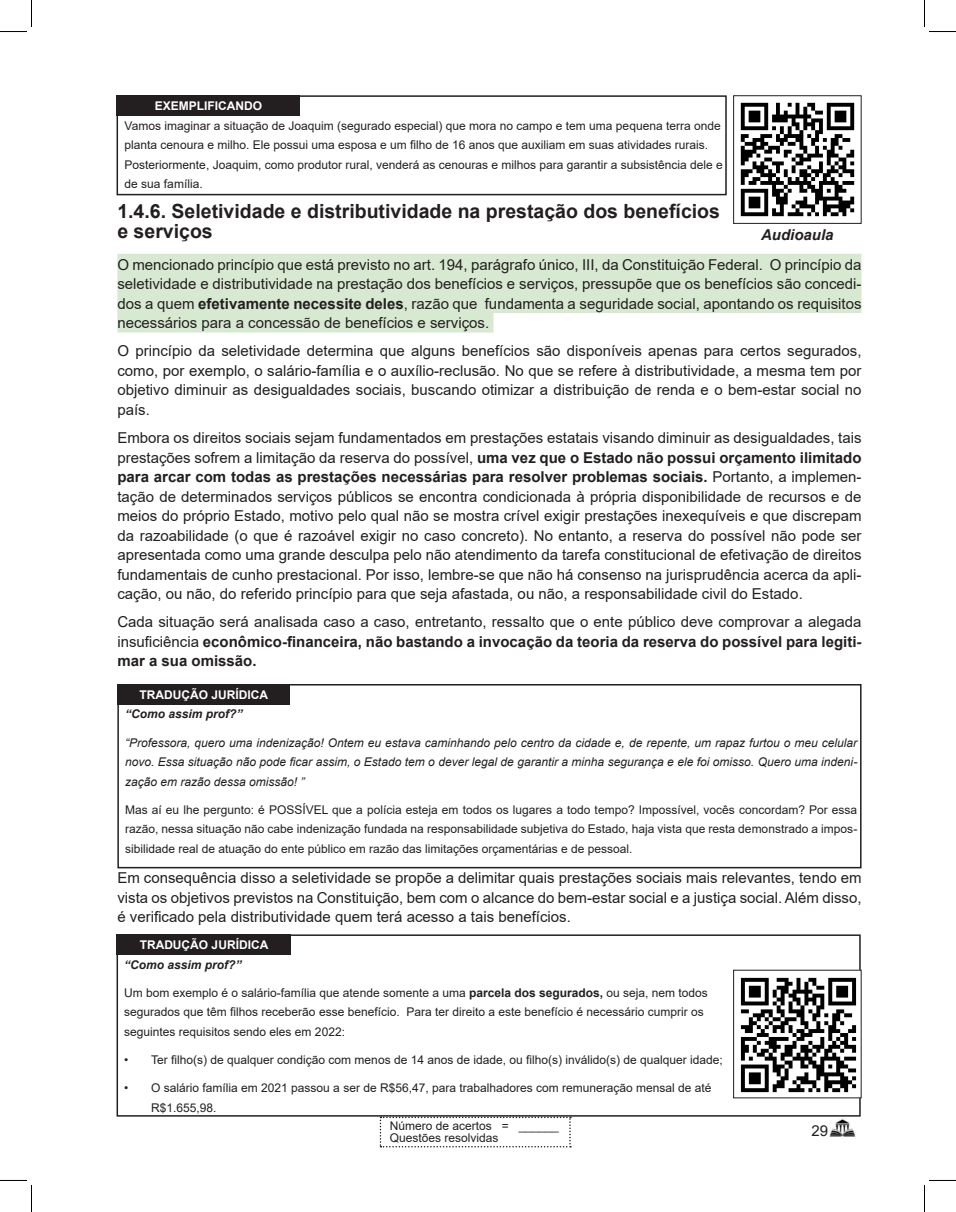
<style>
.page{position:relative;width:956px;height:1212px;background:#fff}
.page>*{position:absolute;margin:0;border:0;box-sizing:border-box;transform-origin:0 0}
.Subtitulo_X_X_X{font:700 19.5px/19.5px "Arial";color:#231f20}
.Texto{font:15px/19.5px "Arial";color:#231f20;text-align:justify}
.t1{font:italic 700 15px "Arial";color:#231f20}
.Texto_Tabela{font:12px/19.5px "Arial";color:#231f20}
.Texto_Tabela-2{font:italic 12px/19.5px "Arial";color:#231f20;text-align:justify}
.TITULO{font:700 12px "Arial";color:#fff}
.Texto_Tabela-3{font:italic 700 12px "Arial";color:#231f20}
.s1{font-weight:700}
</style>
<div class="page">
<img style="left:830px;top:1118px;width:26px;height:19px">
<svg style="left:380px;top:1116px;width:191px;height:31px"></svg>
<div style="left:117px;top:934px;width:744px;height:182px;border:2px solid #231f20"></div>
<div style="left:117px;top:934px;width:174px;height:20px;background:#231f20"></div>
<img style="left:740px;top:102px;width:115px;height:115px">
<div style="left:733px;top:95px;width:128px;height:129px;border:1px solid #231f20"></div>
<div style="left:117px;top:95px;width:610px;height:100px;border:2px solid #231f20"></div>
<div style="left:117px;top:95px;width:183px;height:21px;background:#231f20"></div>
<div style="left:117px;top:254px;width:744px;height:20px;background:#d8e9d2"></div>
<div style="left:117px;top:273px;width:744px;height:20px;background:#d8e9d2"></div>
<div style="left:117px;top:293px;width:744px;height:20px;background:#d8e9d2"></div>
<div style="left:117px;top:312px;width:376px;height:20px;background:#d8e9d2"></div>
<div style="left:117px;top:683px;width:744px;height:185px;border:2px solid #231f20"></div>
<div style="left:117px;top:683px;width:173px;height:21px;background:#231f20"></div>
<img style="left:740px;top:971px;width:119px;height:124px">
<svg style="left:0;top:0;width:32px;height:32px"></svg>
<svg style="left:0;top:1179px;width:32px;height:32px"></svg>
<svg style="left:924px;top:0;width:32px;height:32px"></svg>
<svg style="left:924px;top:1179px;width:32px;height:32px"></svg>
<p class="TITULO" style="left:155px;top:97px;width:109px">EXEMPLIFICANDO</p>
<p class="Texto_Tabela" style="left:125px;top:116px;width:600px">Vamos imaginar a situação de Joaquim (segurado especial) que mora no campo e tem uma pequena terra onde planta cenoura e milho. Ele possui uma esposa e um filho de 16 anos que auxiliam em suas atividades rurais.<br>Posteriormente, Joaquim, como produtor rural, venderá as cenouras e milhos para garantir a subsistência dele e de sua família.</p>
<p class="Subtitulo_X_X_X" style="left:117px;top:202px;width:604px">1.4.6. Seletividade e distributividade na prestação dos benefícios e serviços</p>
<p class="Texto" style="left:117px;top:255px;width:746px">O mencionado princípio que está previsto no art. 194, parágrafo único, III, da Constituição Federal. O princípio da seletividade e distributividade na prestação dos benefícios e serviços, pressupõe que os benefícios são concedi&shy;dos a quem <span class="s1">efetivamente necessite deles</span>, razão que fundamenta a seguridade social, apontando os requisitos necessários para a concessão de benefícios e serviços.</p>
<p class="Texto" style="left:117px;top:341px;width:746px">O princípio da seletividade determina que alguns benefícios são disponíveis apenas para certos segurados, como, por exemplo, o salário-família e o auxílio-reclusão. No que se refere à distributividade, a mesma tem por objetivo diminuir as desigualdades sociais, buscando otimizar a distribuição de renda e o bem-estar social no país.</p>
<p class="Texto" style="left:117px;top:428px;width:746px">Embora os direitos sociais sejam fundamentados em prestações estatais visando diminuir as desigualdades, tais prestações sofrem a limitação da reserva do possível, <span class="s1">uma vez que o Estado não possui orçamento ilimitado para arcar com todas as prestações necessárias para resolver problemas sociais.</span> Portanto, a implemen&shy;tação de determinados serviços públicos se encontra condicionada à própria disponibilidade de recursos e de meios do próprio Estado, motivo pelo qual não se mostra crível exigir prestações inexequíveis e que discrepam da razoabilidade (o que é razoável exigir no caso concreto). No entanto, a reserva do possível não pode ser apresentada como uma grande desculpa pelo não atendimento da tarefa constitucional de efetivação de direitos fundamentais de cunho prestacional. Por isso, lembre-se que não há consenso na jurisprudência acerca da apli&shy;cação, ou não, do referido princípio para que seja afastada, ou não, a responsabilidade civil do Estado.</p>
<p class="Texto" style="left:117px;top:612px;width:746px">Cada situação será analisada caso a caso, entretanto, ressalto que o ente público deve comprovar a alegada insuficiência <span class="s1">econômico-financeira, não bastando a invocação da teoria da reserva do possível para legiti&shy;mar a sua omissão.</span></p>
<p class="TITULO" style="left:140px;top:685px;width:130px">TRADUÇÃO JURÍDICA</p>
<p class="Texto_Tabela-3" style="left:125px;top:706px;width:119px">“Como assim prof?”</p>
<p class="Texto_Tabela-2" style="left:125px;top:732px;width:734px">“Professora, quero uma indenização! Ontem eu estava caminhando pelo centro da cidade e, de repente, um rapaz furtou o meu celular novo. Essa situação não pode ficar assim, o Estado tem o dever legal de garantir a minha segurança e ele foi omisso. Quero uma indeni&shy;zação em razão dessa omissão! ”</p>
<p class="Texto_Tabela" style="left:125px;top:799px;width:734px;text-align:justify">Mas aí eu lhe pergunto: é POSSÍVEL que a polícia esteja em todos os lugares a todo tempo? Impossível, vocês concordam? Por essa razão, nessa situação não cabe indenização fundada na responsabilidade subjetiva do Estado, haja vista que resta demonstrado a impos&shy;sibilidade real de atuação do ente público em razão das limitações orçamentárias e de pessoal.</p>
<p class="Texto" style="left:117px;top:867px;width:746px">Em consequência disso a seletividade se propõe a delimitar quais prestações sociais mais relevantes, tendo em vista os objetivos previstos na Constituição, bem com o alcance do bem-estar social e a justiça social. Além disso, é verificado pela distributividade quem terá acesso a tais benefícios.</p>
<p class="t1" style="left:761px;top:225px;width:74px">Audioaula</p>
<p class="TITULO" style="left:140px;top:936px;width:130px">TRADUÇÃO JURÍDICA</p>
<p class="Texto_Tabela-3" style="left:124px;top:956px;width:119px">“Como assim prof?”</p>
<p class="Texto_Tabela" style="left:124px;top:982px;width:585px">Um bom exemplo é o salário-família que atende somente a uma <span class="s1">parcela dos segurados,</span> ou seja, nem todos segurados que têm filhos receberão esse benefício. Para ter direito a este benefício é necessário cumprir os seguintes requisitos sendo eles em 2022:</p>
<p class="Texto_Tabela" style="left:124px;top:1049px;width:600px">• Ter filho(s) de qualquer condição com menos de 14 anos de idade, ou filho(s) inválido(s) de qualquer idade;</p>
<p class="Texto_Tabela" style="left:151px;top:1077px;width:562px;text-indent:-27px">• O salário família em 2021 passou a ser de R$56,47, para trabalhadores com remuneração mensal de até<br>R$1.655,98.</p>
<p class="Texto_Tabela" style="left:390px;top:1119px;width:171px;line-height:12px">Número de acertos = ______<br>Questões resolvidas</p>
<p class="Texto" style="left:811px;top:1120px;width:18px">29</p>
</div>
